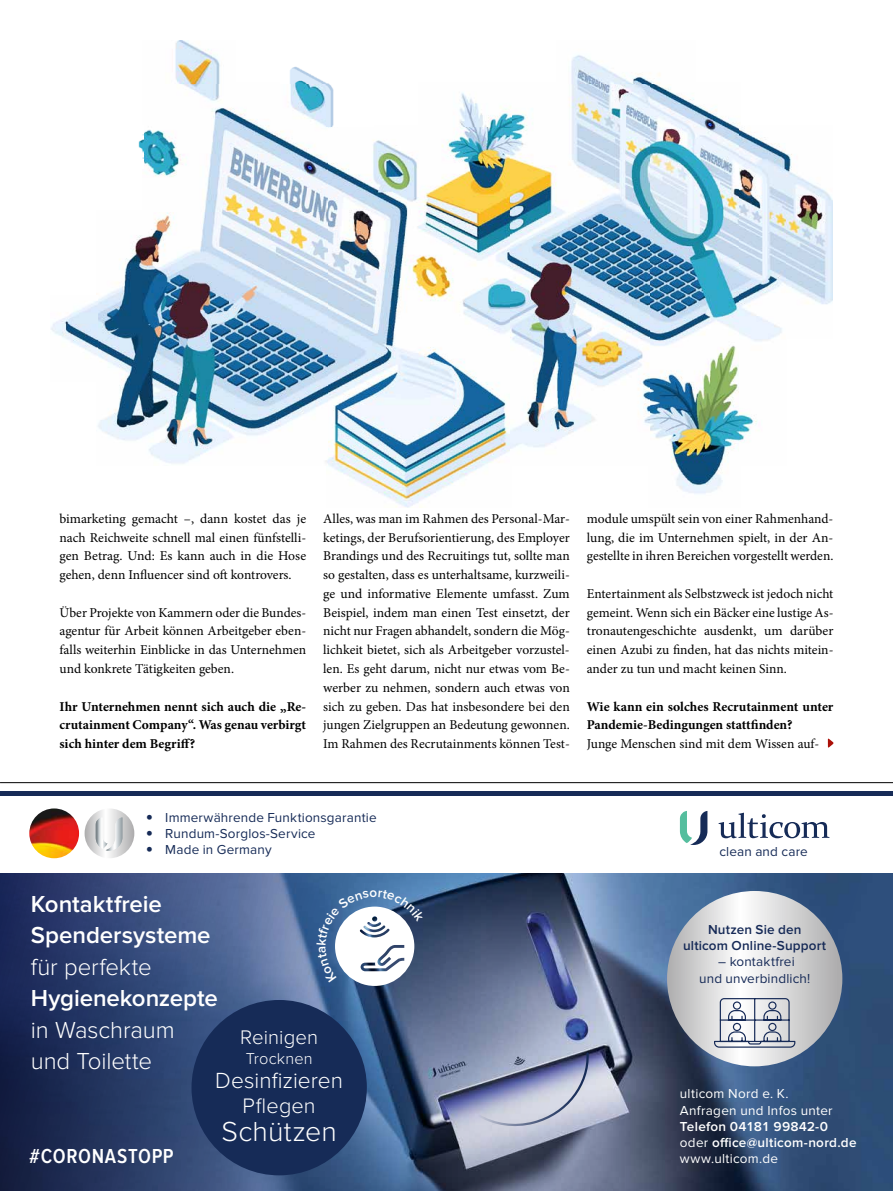
<style>
.page{position:relative;width:893px;height:1191px;background:#fff}
.page>*{position:absolute;margin:0;border:0;box-sizing:border-box;transform-origin:0 0}
.t1{font:300 28.5px "Proxima Nova";letter-spacing:.005em;color:#fff}
.t2{font:600 24px "Proxima Nova";color:#fff}
.t3{font:300 24px/31.5px "Proxima Nova";letter-spacing:-.005em;color:#fff}
.t4{font:300 22.65px "Proxima Nova";letter-spacing:.005em;color:#fff}
.t5{font:300 21.75px "Proxima Nova";letter-spacing:.01em;color:#fff}
.t6{font:600 21px "Proxima Nova Cond";letter-spacing:.03em;color:#fff}
.t7{font:300 20.4px "Proxima Nova";letter-spacing:.005em;color:#fff}
.t8{font:300 16.35px "Proxima Nova";letter-spacing:.01em;color:#fff}
.t9{font:13.5px/18.8px "Minion Pro";color:#000;text-align:justify}
.t10{font:700 13.5px/18.8px "Minion Pro";color:#000;text-align:justify}
.t11{font:13.5px "Proxima Nova";letter-spacing:.01em;color:#162b57}
.t12{font:13.5px/16.2px "Proxima Nova";letter-spacing:.025em;color:#fff}
.t13{font:600 13.5px/16.2px "Proxima Nova";letter-spacing:.02em;color:#fff}
.t14{font:600 13.5px/16.2px "Proxima Nova";letter-spacing:.01em;color:#162a57;text-align:center}
.t15{font:13.5px/16.2px "Proxima Nova";letter-spacing:.01em;color:#162a57;text-align:center}
.s1{font-family:"Avenir"}
.s2{font-weight:400}
</style>
<div class="page">
<img style="left:327px;top:126px;width:183px;height:382px">
<img style="left:649px;top:84px;width:91px;height:410px">
<img style="left:98px;top:211px;width:229px;height:253px">
<img style="left:510px;top:84px;width:139px;height:365px">
<img style="left:740px;top:130px;width:46px;height:311px">
<img style="left:51px;top:301px;width:47px;height:55px">
<img style="left:786px;top:154px;width:47px;height:151px">
<img style="left:144px;top:84px;width:183px;height:127px">
<img style="left:138px;top:134px;width:6px;height:25px">
<img style="left:326px;top:83px;width:8px;height:43px">
<img style="left:459px;top:84px;width:52px;height:42px">
<img style="left:175px;top:41px;width:45px;height:43px">
<img style="left:290px;top:66px;width:37px;height:18px">
<img style="left:571px;top:55px;width:89px;height:29px">
<svg style="left:828px;top:738px;width:6px;height:10px"></svg>
<img style="left:0;top:873px;width:893px;height:318px">
<svg style="left:476px;top:1051px;width:114px;height:76px;background:#a1a7c2"></svg>
<svg style="left:718px;top:812px;width:111px;height:26px"></svg>
<svg style="left:680px;top:811px;width:27px;height:34px"></svg>
<img style="left:29px;top:808px;width:50px;height:50px;border-radius:25px">
<svg style="left:85px;top:808px;width:49px;height:50px"></svg>
<svg style="left:96px;top:817px;width:26px;height:33px"></svg>
<div style="left:192px;top:1000px;width:175px;height:175px;background:#162b57;border-radius:50%"></div>
<svg style="left:667px;top:891px;width:175px;height:175px"></svg>
<svg style="left:713px;top:997px;width:83px;height:51px"></svg>
<hr style="left:0;top:791px;width:893px;height:4px;background:#162b57">
<hr style="left:0;top:782px;width:893px;height:1px;background:#000">
<svg style="left:317px;top:889px;width:108px;height:97px"></svg>
<p class="t9" style="left:60px;top:509px;width:248px">bimarketing gemacht –, dann kostet das je nach Reichweite schnell mal einen fünfstelli&shy;gen Betrag. Und: Es kann auch in die Hose gehen, denn Influencer sind oft kontrovers.</p>
<p class="t9" style="left:60px;top:603px;width:248px">Über Projekte von Kammern oder die Bundes&shy;agentur für Arbeit können Arbeitgeber eben&shy;falls weiterhin Einblicke in das Unternehmen und konkrete Tätigkeiten geben.</p>
<p class="t10" style="left:60px;top:696px;width:248px">Ihr Unternehmen nennt sich auch die „Re&shy;crutainment Company“. Was genau verbirgt sich hinter dem Begriff?</p>
<p class="t9" style="left:323px;top:509px;width:248px">Alles, was man im Rahmen des Personal-Mar&shy;ketings, der Berufsorientierung, des Employer Brandings und des Recruitings tut, sollte man so gestalten, dass es unterhaltsame, kurzweili&shy;ge und informative Elemente umfasst. Zum Beispiel, indem man einen Test einsetzt, der nicht nur Fragen abhandelt, sondern die Mög&shy;lichkeit bietet, sich als Arbeitgeber vorzustel&shy;len. Es geht darum, nicht nur etwas vom Be&shy;werber zu nehmen, sondern auch etwas von sich zu geben. Das hat insbesondere bei den jungen Zielgruppen an Bedeutung gewonnen.<br>Im Rahmen des Recrutainments können Test-</p>
<p class="t9" style="left:587px;top:509px;width:248px">module umspült sein von einer Rahmenhand&shy;lung, die im Unternehmen spielt, in der An&shy;gestellte in ihren Bereichen vorgestellt werden.</p>
<p class="t9" style="left:587px;top:584px;width:248px">Entertainment als Selbstzweck ist jedoch nicht gemeint. Wenn sich ein Bäcker eine lustige As&shy;tronautengeschichte ausdenkt, um darüber einen Azubi zu finden, hat das nichts mitein&shy;ander zu tun und macht keinen Sinn.</p>
<p class="t10" style="left:587px;top:696px;width:248px">Wie kann ein solches Recrutainment unter<br>Pandemie-Bedingungen stattfinden?</p>
<p class="t9" style="left:587px;top:734px;width:234px">Junge Menschen sind mit dem Wissen auf-</p>
<p class="t11" style="left:146px;top:809px;width:232px"><span class="s1">•</span> Immerwährende Funktionsgarantie</p>
<p class="t11" style="left:146px;top:826px;width:171px"><span class="s1">•</span> Rundum-Sorglos-Service</p>
<p class="t11" style="left:146px;top:842px;width:127px"><span class="s1">•</span> Made in Germany</p>
<h2 class="t2" style="left:31px;top:892px;width:132px">Kontaktfreie</h2>
<h2 class="t2" style="left:31px;top:924px;width:181px">Spendersysteme</h2>
<h2 class="t3" style="left:31px;top:952px;width:122px">für perfekte</h2>
<h2 class="t2" style="left:31px;top:987px;width:188px">Hygienekonzepte</h2>
<h2 class="t3" style="left:31px;top:1015px;width:145px">in Waschraum und Toilette</h2>
<h3 class="t7" style="left:240px;top:1028px;width:80px">Reinigen</h3>
<p class="t11" style="left:719px;top:843px;width:90px">clean and care</p>
<p class="t14" style="left:683px;top:922px;width:145px">Nutzen Sie den<br>ulticom Online-Support</p>
<p class="t15" style="left:699px;top:954px;width:113px">– kontaktfrei<br>und unverbindlich!</p>
<p class="t8" style="left:246px;top:1051px;width:68px">Trocknen</p>
<h3 class="t4" style="left:215px;top:1070px;width:129px">Desinfizieren</h3>
<h3 class="t5" style="left:243px;top:1095px;width:75px">Pflegen</h3>
<h1 class="t1" style="left:222px;top:1118px;width:117px">Schützen</h1>
<p class="t12" style="left:680px;top:1086px;width:154px">ulticom Nord e. K.<br>Anfragen und Infos unter</p>
<p class="t13" style="left:680px;top:1118px;width:178px">Telefon 04181 99842-0 <span class="s2">oder</span> office@ulticom-nord.de</p>
<h3 class="t6" style="left:29px;top:1146px;width:146px">#CORONASTOPP</h3>
<p class="t12" style="left:680px;top:1150px;width:100px">www.ulticom.de</p>
</div>
